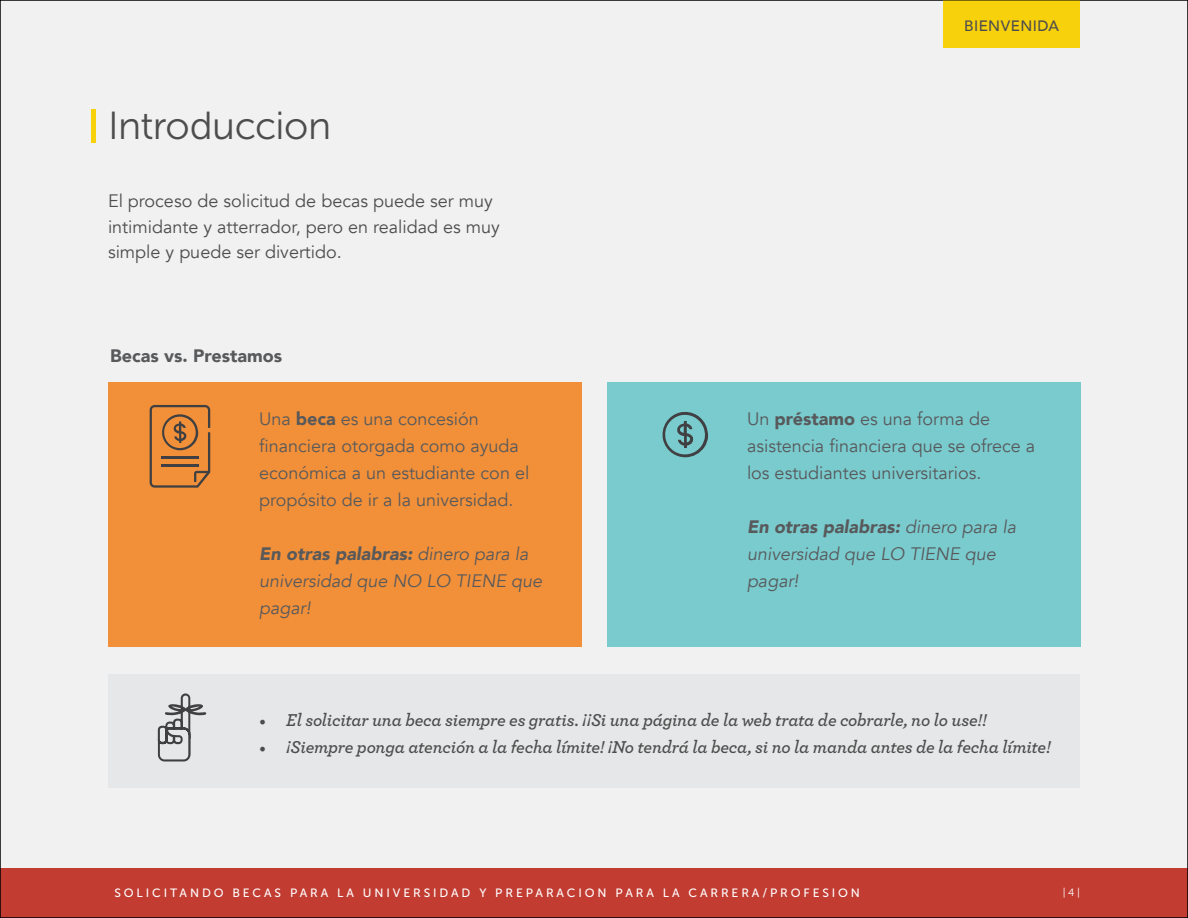
<style>
.page{position:relative;width:1188px;height:918px;background:#c23c32}
.page>*{position:absolute;margin:0;border:0;box-sizing:border-box;transform-origin:0 0}
.t1{font:39px "Museo Sans 300";letter-spacing:-.015em;color:#4d4d4d}
.t2{font:18px/27px "Avenir";color:#58595b}
.t3{font:italic 600 18px "Archer";letter-spacing:-.015em;color:#4d4d4d}
.t4{font:italic 18px/27px "Avenir";color:#58595b}
.t5{font:18px/25.5px "Avenir";color:#4d4d4d}
.t6{font:900 18px "Avenir";color:#58595b}
.t7{font:500 15px "Avenir";letter-spacing:.03em;color:#4d4d4d}
.t8{font:12px "Museo Sans 500";letter-spacing:.24em;color:#fff}
.t9{font:10.5px "Museo Sans 300";color:#fff}
.s1{font-weight:900}
.s2{font-family:"Minion Pro";font-weight:400;font-style:normal}
</style>
<div class="page">
<div style="left:0;top:0;width:1188px;height:867px;background:#f1f1f2"></div>
<hr style="left:92px;top:109px;width:4px;height:34px;background:#f8d10d">
<div style="left:943px;top:0;width:137px;height:48px;background:#f8d10d"></div>
<div style="left:108px;top:382px;width:473px;height:265px;background:#f29039"></div>
<div style="left:108px;top:674px;width:972px;height:114px;background:#e6e7e8"></div>
<div style="left:607px;top:382px;width:473px;height:265px;background:#7acbce"></div>
<svg style="left:158px;top:696px;width:49px;height:66px"></svg>
<svg style="left:662px;top:412px;width:46px;height:46px"></svg>
<svg style="left:150px;top:405px;width:60px;height:83px"></svg>
<p class="t1" style="left:108px;top:104px;width:225px">Introduccion</p>
<p class="t5" style="left:108px;top:188px;width:393px">El proceso de solicitud de becas puede ser muy intimidante y atterrador, pero en realidad es muy simple y puede ser divertido.</p>
<p class="t6" style="left:110px;top:340px;width:173px">Becas vs. Prestamos</p>
<p class="t2" style="left:259px;top:406px;width:272px">Una <span class="s1">beca</span> es una concesión financiera otorgada como ayuda económica a un estudiante con el propósito de ir a la universidad.</p>
<p class="t4" style="left:259px;top:541px;width:284px"><span class="s1">En otras palabras:</span> dinero para la universidad que NO LO TIENE que pagar!</p>
<p class="t7" style="left:964px;top:13px;width:96px">BIENVENIDA</p>
<p class="t2" style="left:747px;top:406px;width:290px">Un <span class="s1">préstamo</span> es una forma de asistencia financiera que se ofrece a los estudiantes universitarios.</p>
<p class="t4" style="left:747px;top:514px;width:271px"><span class="s1">En otras palabras:</span> dinero para la universidad que LO TIENE que pagar!</p>
<p class="t3" style="left:259px;top:706px;width:729px"><span class="s2">•</span> El solicitar una beca siempre es gratis. ¡¡Si una página de la web trata de cobrarle, no lo use!!</p>
<p class="t3" style="left:259px;top:733px;width:793px"><span class="s2">•</span> ¡Siempre ponga atención a la fecha límite! ¡No tendrá la beca, si no la manda antes de la fecha límite!</p>
<p class="t8" style="left:114px;top:886px;width:747px">SOLICITANDO BECAS PARA LA UNIVERSIDAD Y PREPARACION PARA LA CARRERA/PROFESION</p>
<p class="t9" style="left:1063px;top:887px;width:19px">|4|</p>
</div>
